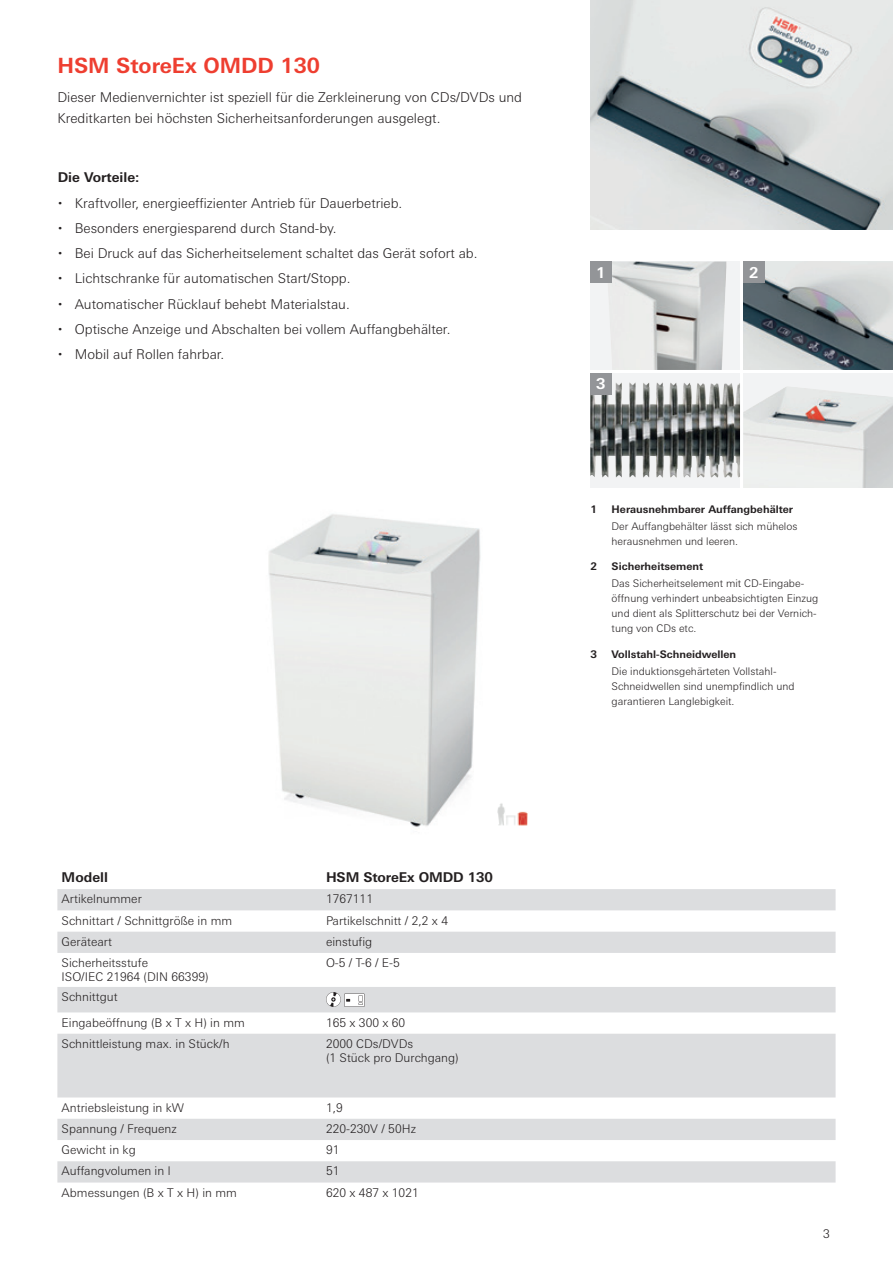
<style>
.page{position:relative;width:893px;height:1263px;background:#fff}
.page>*{position:absolute;margin:0;border:0;box-sizing:border-box;transform-origin:0 0}
.t1{font:700 21px "Univers Next W1 G";color:#ee3e30}
.t2{font:700 15px "Univers Next W1 G";color:#fff}
.t3{font:300 13.5px/25.2px "Univers Next W1 G";color:#231f20}
.t4{font:700 13.5px "Univers Next W1 G";letter-spacing:-.005em;color:#231f20}
.t5{font:300 12px/14.4px "Univers Next W1 G";color:#231f20}
.t6{font:300 10.5px/15px "Univers Next W1 G";color:#231f20}
.t7{font:700 10.5px "Univers Next W1 G";color:#231f20}
</style>
<div class="page">
<img style="left:590px;top:0;width:303px;height:230px">
<div style="left:590px;top:262px;width:150px;height:108px;background:#f2f3f4"></div>
<img style="left:607px;top:262px;width:116px;height:108px">
<div style="left:590px;top:373px;width:150px;height:115px;background:#f2f3f4"></div>
<img style="left:590px;top:382px;width:150px;height:96px">
<svg style="left:743px;top:373px;width:150px;height:115px;fill:#eaecea"></svg>
<img style="left:754px;top:386px;width:33px;height:19px">
<img style="left:743px;top:262px;width:150px;height:108px">
<div style="left:590px;top:262px;width:22px;height:21px;background:#939598"></div>
<div style="left:590px;top:373px;width:22px;height:21px;background:#939598"></div>
<div style="left:743px;top:262px;width:21px;height:21px;background:#939598"></div>
<img style="left:497px;top:803px;width:30px;height:23px">
<img style="left:268px;top:514px;width:213px;height:313px">
<svg style="left:57px;top:889px;width:779px;height:293px;fill:#dcdddf"></svg>
<svg style="left:326px;top:992px;width:39px;height:15px"></svg>
<h1 class="t1" style="left:57px;top:53px;width:264px">HSM StoreEx OMDD 130</h1>
<p class="t3" style="left:57px;top:86px;width:466px;line-height:21px">Dieser Medienvernichter ist speziell für die Zerkleinerung von CDs/DVDs und<br>Kreditkarten bei höchsten Sicherheitsanforderungen ausgelegt.</p>
<p class="t4" style="left:58px;top:169px;width:83px">Die Vorteile:</p>
<p class="t3" style="left:75px;top:190px;width:404px">Kraftvoller, energieeffizienter Antrieb für Dauerbetrieb.<br>Besonders energiesparend durch Stand-by.<br>Bei Druck auf das Sicherheitselement schaltet das Gerät sofort ab.<br>Lichtschranke für automatischen Start/Stopp.<br>Automatischer Rücklauf behebt Materialstau.<br>Optische Anzeige und Abschalten bei vollem Auffangbehälter.<br>Mobil auf Rollen fahrbar.</p>
<p class="t4" style="left:62px;top:869px;width:48px">Modell</p>
<p class="t4" style="left:326px;top:869px;width:169px">HSM StoreEx OMDD 130</p>
<p class="t5" style="left:62px;top:892px;width:82px">Artikelnummer</p>
<p class="t5" style="left:326px;top:892px;width:49px">1767111</p>
<p class="t5" style="left:62px;top:913px;width:172px">Schnittart / Schnittgröße in mm</p>
<p class="t5" style="left:326px;top:913px;width:124px">Partikelschnitt / 2,2 x 4</p>
<p class="t5" style="left:62px;top:934px;width:52px">Geräteart</p>
<p class="t5" style="left:326px;top:934px;width:48px">einstufig</p>
<p class="t5" style="left:62px;top:955px;width:148px">Sicherheitsstufe<br>ISO/IEC 21964 (DIN 66399)</p>
<p class="t5" style="left:326px;top:955px;width:75px">O-5 / T-6 / E-5</p>
<p class="t5" style="left:62px;top:984px;width:185px;line-height:25.5px">Schnittgut<br>Eingabeöffnung (B x T x H) in mm</p>
<p class="t5" style="left:326px;top:1015px;width:81px">165 x 300 x 60</p>
<p class="t5" style="left:62px;top:1036px;width:169px">Schnittleistung max. in Stück/h</p>
<p class="t5" style="left:326px;top:1036px;width:134px">2000 CDs/DVDs<br>(1 Stück pro Durchgang)</p>
<p class="t5" style="left:62px;top:1100px;width:124px">Antriebsleistung in kW</p>
<p class="t5" style="left:326px;top:1100px;width:18px">1,9</p>
<p class="t5" style="left:62px;top:1121px;width:117px">Spannung / Frequenz</p>
<p class="t5" style="left:326px;top:1121px;width:91px">220-230V / 50Hz</p>
<p class="t5" style="left:62px;top:1142px;width:76px">Gewicht in kg</p>
<p class="t5" style="left:326px;top:1142px;width:15px">91</p>
<p class="t5" style="left:62px;top:1164px;width:110px">Auffangvolumen in l</p>
<p class="t5" style="left:326px;top:1164px;width:15px">51</p>
<p class="t5" style="left:62px;top:1185px;width:177px">Abmessungen (B x T x H) in mm</p>
<p class="t5" style="left:326px;top:1185px;width:94px">620 x 487 x 1021</p>
<p class="t2" style="left:596px;top:263px;width:11px">1</p>
<p class="t2" style="left:596px;top:375px;width:11px">3</p>
<p class="t2" style="left:749px;top:263px;width:11px">2</p>
<p class="t7" style="left:590px;top:503px;width:8px">1</p>
<p class="t7" style="left:590px;top:560px;width:8px">2</p>
<p class="t7" style="left:590px;top:647px;width:8px">3</p>
<p class="t7" style="left:612px;top:503px;width:183px">Herausnehmbarer Auffangbehälter</p>
<p class="t6" style="left:612px;top:519px;width:187px">Der Auffangbehälter lässt sich mühelos herausnehmen und leeren.</p>
<p class="t7" style="left:612px;top:560px;width:93px">Sicherheitsement</p>
<p class="t6" style="left:612px;top:576px;width:208px">Das Sicherheitselement mit CD-Eingabe&shy;öffnung verhindert unbeabsichtigten Einzug und dient als Splitterschutz bei der Vernich&shy;tung von CDs etc.</p>
<p class="t7" style="left:612px;top:647px;width:126px">Vollstahl-Schneidwellen</p>
<p class="t6" style="left:612px;top:663px;width:184px">Die induktionsgehärteten Vollstahl-<br>Schneidwellen sind unempfindlich und garantieren Langlebigkeit.</p>
<p class="t5" style="left:823px;top:1226px;width:8px">3</p>
</div>
